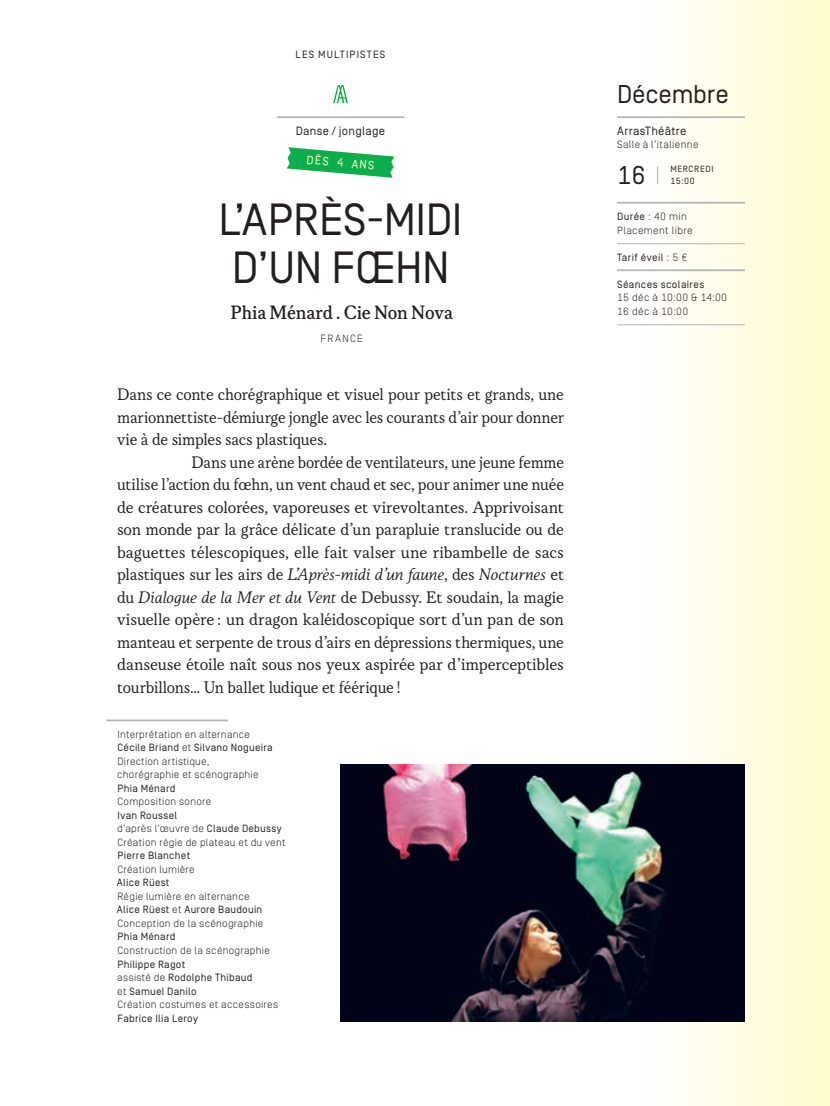
<style>
.page{position:relative;width:830px;height:1106px;background:#fff}
.page>*{position:absolute;margin:0;border:0;box-sizing:border-box;transform-origin:0 0}
.t1{font:45px/48px "Simplon BP Regular";color:#231f20}
.t2{font:25.65px "Simplon BP Regular";letter-spacing:-.005em;color:#231f20}
.t3{font:20.7px "Korpus B";letter-spacing:-.015em;color:#231f20}
.t4{font:18px/22.5px "Korpus A";letter-spacing:-.01em;color:#231f20;text-align:justify}
.t5{font:18px "Korpus A10";letter-spacing:-.01em;color:#231f20}
.t6{font:18px "Korpus A";letter-spacing:-.01em;color:#231f20;scale:1.04 1}
.t7{font:12px "Simplon BP Regular";letter-spacing:.025em;color:#231f20}
.t8{font:12px "Simplon BP Mono";color:#fffbcc}
.t9{font:300 10.5px/13.5px "Simplon BP";letter-spacing:.025em;color:#231f20}
.t10{font:10.5px/13.5px "Simplon BP Regular";letter-spacing:.025em;color:#231f20}
.t11{font:9px/11.7px "Simplon BP Regular";color:#231f20}
.s1{font-family:"Korpus A"}
.s2{font-family:"Korpus A10"}
.s3{font-family:"Simplon BP";font-weight:300}
.s4{font-family:"Simplon BP Regular";font-weight:400}
</style>
<div class="page">
<div style="left:617px;top:0;width:212px;height:1106px;background:linear-gradient(to right,#fefeff,#fffbcd)"></div>
<hr style="left:617px;top:202px;width:127px;height:2px;background:#b5b6b8">
<hr style="left:617px;top:243px;width:127px;height:1px;background:#b5b6b8">
<hr style="left:617px;top:269px;width:127px;height:2px;background:#b5b6b8">
<hr style="left:617px;top:324px;width:127px;height:1px;background:#b5b6b8">
<hr style="left:617px;top:116px;width:127px;height:2px;background:#b5b6b8">
<svg style="left:657px;top:166px;width:1px;height:18px"></svg>
<hr style="left:276px;top:116px;width:128px;height:2px;background:#b5b6b8">
<svg style="left:333px;top:85px;width:15px;height:18px"></svg>
<img style="left:340px;top:765px;width:404px;height:256px">
<hr style="left:106px;top:719px;width:121px;height:2px;background:#b5b6b8">
<svg style="left:286px;top:147px;width:108px;height:31px"></svg>
<p class="t10" style="left:295px;top:48px;width:38px">Les Multipistes</p>
<p class="t7" style="left:296px;top:123px;width:91px">Danse / jonglage</p>
<p class="t8" style="left:307px;top:152px;width:70px;rotate:5deg">dès 4 ans</p>
<h1 class="t1" style="left:218px;top:195px;width:202px">L’après-midi d’un fœhn</h1>
<p class="t3" style="left:230px;top:301px;width:224px">Phia Ménard . Cie Non Nova</p>
<p class="t9" style="left:320px;top:331px;width:15px">France</p>
<p class="t4" style="left:117px;top:383px;width:448px">Dans ce conte chorégraphique et visuel pour petits et grands, une</p>
<p class="t4" style="left:117px;top:405px;width:448px">marionnettiste-démiurge jongle avec les courants d’air pour donner</p>
<p class="t4" style="left:117px;top:428px;width:211px">vie à de simples sacs plastiques.</p>
<p class="t4" style="left:191px;top:450px;width:374px">Dans une arène bordée de ventilateurs, une jeune femme</p>
<p class="t4" style="left:117px;top:473px;width:448px">utilise l’action du fœhn, un vent chaud et sec, pour animer une nuée</p>
<p class="t4" style="left:117px;top:495px;width:448px">de créatures colorées, vaporeuses et virevoltantes. Apprivoisant</p>
<p class="t4" style="left:117px;top:518px;width:448px">son monde par la grâce délicate d’un parapluie translucide ou de</p>
<p class="t6" style="left:117px;top:542px;width:431px">baguettes télescopiques, elle fait valser une ribambelle de sacs</p>
<p class="t5" style="left:117px;top:564px;width:448px"><span class="s1">plastiques sur les airs de</span> L’Après-midi d’un faune<span class="s1">, des</span> Nocturnes <span class="s1">et</span></p>
<p class="t4" style="left:117px;top:585px;width:448px">du <span class="s2">Dialogue de la Mer et du Vent</span> de Debussy. Et soudain, la magie visuelle opère : un dragon kaléidoscopique sort d’un pan de son manteau et serpente de trous d’airs en dépressions thermiques, une danseuse étoile naît sous nos yeux aspirée par d’imperceptibles tourbillons… Un ballet ludique et féérique !</p>
<p class="t9" style="left:117px;top:727px;width:134px">Interprétation en alternance</p>
<p class="t10" style="left:117px;top:741px;width:157px">Cécile Briand <span class="s3">et</span> Silvano Nogueira</p>
<p class="t9" style="left:117px;top:754px;width:143px">Direction artistique, chorégraphie et scénographie</p>
<p class="t10" style="left:117px;top:781px;width:59px">Phia Ménard</p>
<p class="t9" style="left:117px;top:795px;width:95px">Composition sonore</p>
<p class="t10" style="left:117px;top:808px;width:61px">Ivan Roussel</p>
<p class="t9" style="left:117px;top:822px;width:170px">d’après l’œuvre de <span class="s4">Claude Debussy<br></span>Création régie de plateau et du vent</p>
<p class="t10" style="left:117px;top:849px;width:74px">Pierre Blanchet</p>
<p class="t9" style="left:117px;top:862px;width:79px">Création lumière</p>
<p class="t10" style="left:117px;top:876px;width:54px">Alice Rüest</p>
<p class="t9" style="left:117px;top:889px;width:133px">Régie lumière en alternance</p>
<p class="t10" style="left:117px;top:903px;width:147px">Alice Rüest <span class="s3">et</span> Aurore Baudouin</p>
<p class="t9" style="left:117px;top:916px;width:147px">Conception de la scénographie</p>
<p class="t10" style="left:117px;top:930px;width:59px">Phia Ménard</p>
<p class="t9" style="left:117px;top:943px;width:154px">Construction de la scénographie</p>
<p class="t10" style="left:117px;top:957px;width:137px">Philippe Ragot<br><span class="s3">assisté de</span> Rodolphe Thibaud <span class="s3">et</span> Samuel Danilo</p>
<p class="t9" style="left:117px;top:997px;width:162px">Création costumes et accessoires</p>
<p class="t10" style="left:117px;top:1011px;width:82px">Fabrice Ilia Leroy</p>
<h2 class="t2" style="left:617px;top:79px;width:113px">Décembre</h2>
<p class="t7" style="left:617px;top:123px;width:71px">ArrasThéâtre</p>
<p class="t9" style="left:617px;top:138px;width:83px">Salle à l’italienne</p>
<h2 class="t2" style="left:617px;top:160px;width:30px">16</h2>
<p class="t11" style="left:670px;top:163px;width:26px">Mercredi<br>15:00</p>
<p class="t9" style="left:617px;top:210px;width:77px"><span class="s4">Durée</span> : 40 min<br>Placement libre</p>
<p class="t10" style="left:617px;top:250px;width:72px">Tarif éveil <span class="s3">: 5 €</span></p>
<p class="t10" style="left:617px;top:277px;width:89px">Séances scolaires</p>
<p class="t9" style="left:617px;top:291px;width:111px">15 déc à 10:00 &amp; 14:00<br>16 déc à 10:00</p>
</div>
